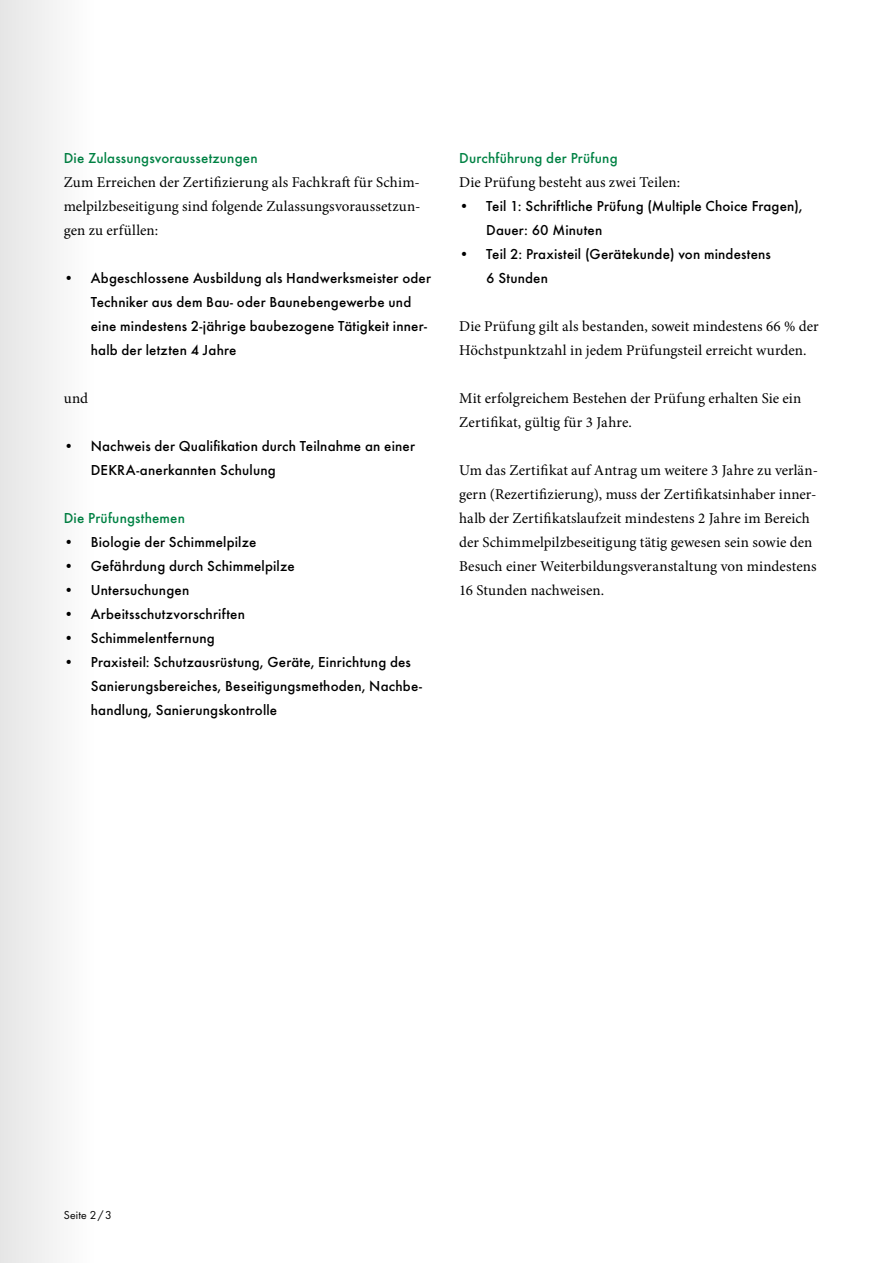
<style>
.page{position:relative;width:893px;height:1263px;background:#fff}
.page>*{position:absolute;margin:0;border:0;box-sizing:border-box;transform-origin:0 0}
.t1{font:15px/24px "Minion Pro";letter-spacing:.005em;color:#000}
.t2{font:500 15px/24px "Futura";letter-spacing:.01em;color:#000}
.t3{font:500 15px "Futura";letter-spacing:.01em;color:#008244}
.t4{font:12px "Futura Boo";letter-spacing:.015em;color:#000}
</style>
<div class="page">
<div style="left:0;top:0;width:96px;height:1263px;background:#f2f2f2"></div>
<p class="t3" style="left:64px;top:146px;width:195px">Die Zulassungsvoraussetzungen</p>
<p class="t1" style="left:64px;top:170px;width:358px;text-align:justify">Zum Erreichen der Zertifizierung als Fachkraft für Schim&shy;melpilzbeseitigung sind folgende Zulassungsvoraussetzun&shy;gen zu erfüllen:</p>
<p class="t2" style="left:91px;top:264px;width:342px;text-indent:-27px">• Abgeschlossene Ausbildung als Handwerksmeister oder Techniker aus dem Bau- oder Baunebengewerbe und eine mindestens 2-jährige baubezogene Tätigkeit inner&shy;halb der letzten 4 Jahre</p>
<p class="t1" style="left:64px;top:386px;width:26px">und</p>
<p class="t2" style="left:91px;top:432px;width:326px;text-indent:-27px">• Nachweis der Qualifikation durch Teilnahme an einer<br>DEKRA-anerkannten Schulung</p>
<p class="t3" style="left:64px;top:506px;width:123px">Die Prüfungsthemen</p>
<p class="t2" style="left:64px;top:528px;width:194px">• Biologie der Schimmelpilze</p>
<p class="t2" style="left:64px;top:552px;width:232px">• Gefährdung durch Schimmelpilze</p>
<p class="t2" style="left:64px;top:576px;width:127px">• Untersuchungen</p>
<p class="t2" style="left:64px;top:600px;width:183px">• Arbeitsschutzvorschriften</p>
<p class="t2" style="left:64px;top:624px;width:152px">• Schimmelentfernung</p>
<p class="t2" style="left:91px;top:648px;width:333px;text-indent:-27px">• Praxisteil: Schutzausrüstung, Geräte, Einrichtung des<br>Sanierungsbereiches, Beseitigungsmethoden, Nachbe&shy;handlung, Sanierungskontrolle</p>
<p class="t3" style="left:459px;top:146px;width:160px">Durchführung der Prüfung</p>
<p class="t1" style="left:459px;top:170px;width:222px">Die Prüfung besteht aus zwei Teilen:</p>
<p class="t2" style="left:486px;top:192px;width:318px;text-indent:-27px">• Teil 1: Schriftliche Prüfung (Multiple Choice Fragen),<br>Dauer: 60 Minuten</p>
<p class="t2" style="left:486px;top:240px;width:286px;text-indent:-27px">• Teil 2: Praxisteil (Gerätekunde) von mindestens<br>6 Stunden</p>
<p class="t1" style="left:459px;top:314px;width:361px">Die Prüfung gilt als bestanden, soweit mindestens 66 % der<br>Höchstpunktzahl in jedem Prüfungsteil erreicht wurden.</p>
<p class="t1" style="left:459px;top:386px;width:344px">Mit erfolgreichem Bestehen der Prüfung erhalten Sie ein<br>Zertifikat, gültig für 3 Jahre.</p>
<p class="t1" style="left:459px;top:458px;width:360px">Um das Zertifikat auf Antrag um weitere 3 Jahre zu verlän&shy;gern (Rezertifizierung), muss der Zertifikatsinhaber inner&shy;halb der Zertifikatslaufzeit mindestens 2 Jahre im Bereich der Schimmelpilzbeseitigung tätig gewesen sein sowie den Besuch einer Weiterbildungsveranstaltung von mindestens 16 Stunden nachweisen.</p>
<p class="t4" style="left:64px;top:1206px;width:50px">Seite 2/3</p>
</div>
